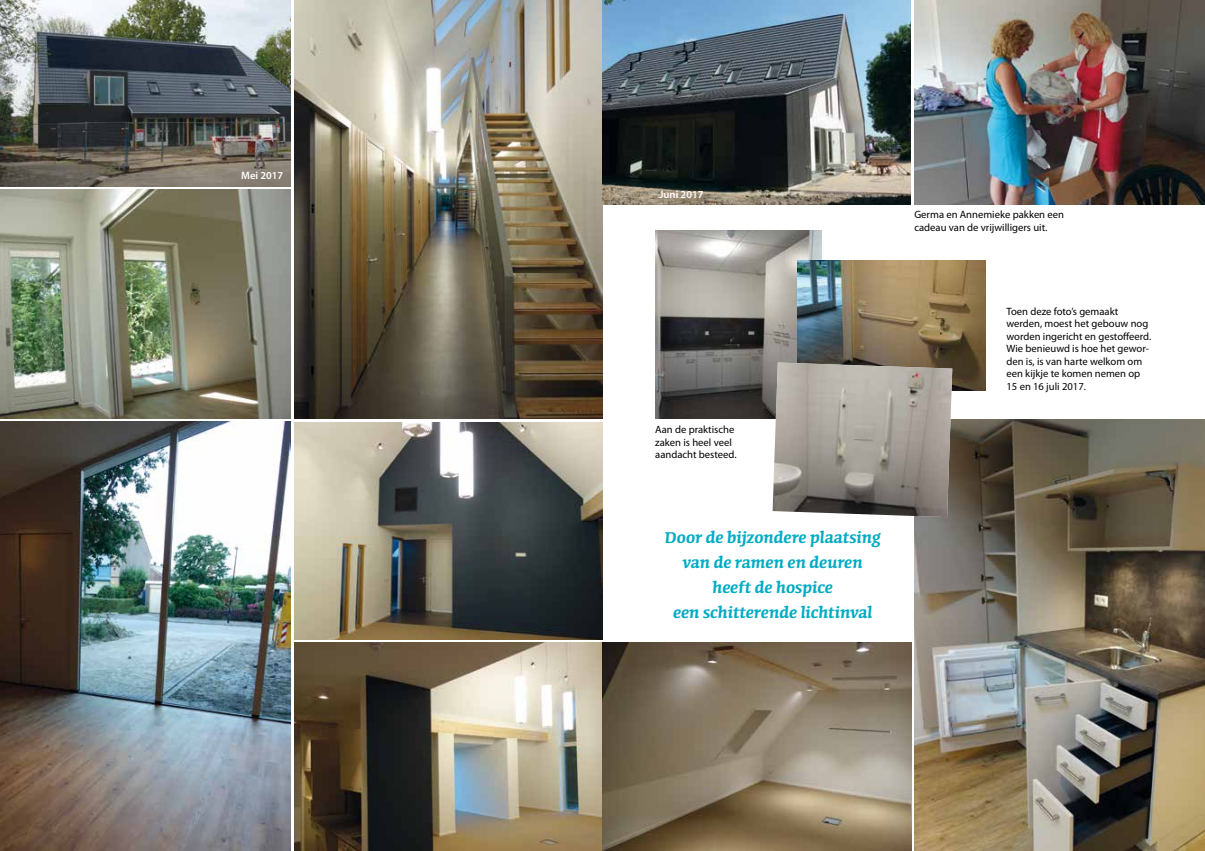
<style>
.page{position:relative;width:1205px;height:851px;background:#fff}
.page>*{position:absolute;margin:0;border:0;box-sizing:border-box;transform-origin:0 0}
.t1{font:600 20px/25px "Conga Brava Std";color:#00abc4;text-align:center}
.t2{font:10.62px/12.5px "Myriad Pro";color:#000}
.t3{font:600 10.62px "Myriad Pro";color:#fff}
</style>
<div class="page">
<img style="left:0;top:0;width:291px;height:186px">
<img style="left:294px;top:642px;width:618px;height:208px">
<img style="left:294px;top:423px;width:308px;height:216px">
<img style="left:294px;top:0;width:308px;height:418px">
<img style="left:602px;top:0;width:309px;height:204px">
<img style="left:0;top:190px;width:291px;height:228px">
<img style="left:656px;top:230px;width:165px;height:188px">
<img style="left:914px;top:419px;width:291px;height:431px">
<img style="left:0;top:422px;width:291px;height:428px">
<img style="left:797px;top:260px;width:189px;height:130px">
<img style="left:914px;top:0;width:291px;height:204px">
<img style="left:772px;top:362px;width:180px;height:155px">
<p class="t3" style="left:241px;top:169px;width:44px">Mei 2017</p>
<p class="t3" style="left:659px;top:187px;width:45px">Juni 2017</p>
<p class="t2" style="left:655px;top:423px;width:83px">Aan de praktische zaken is heel veel aandacht besteed.</p>
<h1 class="t1" style="left:665px;top:526px;width:217px">Door de bijzondere plaatsing van de ramen en deuren heeft de hospice<br>een schitterende lichtinval</h1>
<p class="t2" style="left:914px;top:208px;width:151px">Germa en Annemieke pakken een cadeau van de vrijwilligers uit.</p>
<p class="t2" style="left:1006px;top:305px;width:146px">Toen deze foto’s gemaakt werden, moest het gebouw nog worden ingericht en gestoffeerd.<br>Wie benieuwd is hoe het gewor&shy;den is, is van harte welkom om een kijkje te komen nemen op<br>15 en 16 juli 2017.</p>
</div>
